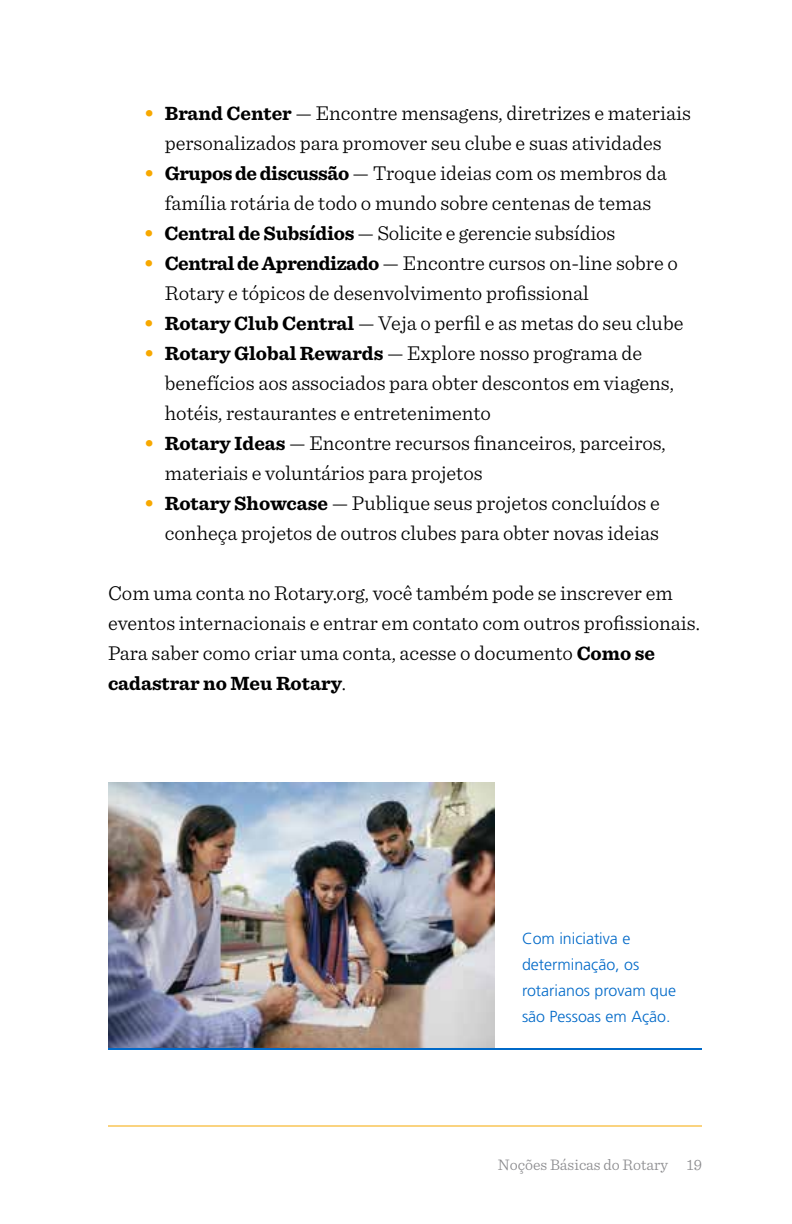
<style>
.page{position:relative;width:792px;height:1224px;background:#fff}
.page>*{position:absolute;margin:0;border:0;box-sizing:border-box;transform-origin:0 0}
.t1{font:300 21px/30px "Sentinel";color:#000}
.t2{font:700 20px "Sentinel";color:#000}
.t3{font:300 16px/26px "Frutiger LT Std";color:#0069c8}
.t4{font:300 16px "Sentinel";color:#8a8a8d}
.s1{font-weight:700;color:#f7a800}
.s2{font-weight:700;font-size:20px}
.s3{font-weight:300;font-size:21px}
</style>
<div class="page">
<hr style="left:108px;top:1126px;width:594px;height:1px;background:#f7a800">
<img style="left:108px;top:782px;width:387px;height:266px">
<hr style="left:108px;top:1048px;width:594px;height:2px;background:#0069c8">
<p class="t1" style="left:144px;top:97px;width:549px;text-align:center"><span class="s1">•</span> <span class="s2">Brand Center</span> — Encontre mensagens, diretrizes e materiais personalizados para promover seu clube e suas atividades</p>
<p class="t1" style="left:144px;top:157px;width:524px;text-align:center"><span class="s1">•</span> <span class="s2">Grupos de discussão</span> — Troque ideias com os membros da família rotária de todo o mundo sobre centenas de temas</p>
<p class="t1" style="left:144px;top:217px;width:473px"><span class="s1">•</span> <span class="s2">Central de Subsídios</span> — Solicite e gerencie subsídios</p>
<p class="t1" style="left:165px;top:247px;width:515px;text-indent:-21px"><span class="s1">•</span> <span class="s2">Central de Aprendizado</span> — Encontre cursos on-line sobre o<br>Rotary e tópicos de desenvolvimento profissional</p>
<p class="t1" style="left:144px;top:307px;width:541px"><span class="s1">•</span> <span class="s2">Rotary Club Central</span> — Veja o perfil e as metas do seu clube</p>
<p class="t1" style="left:165px;top:337px;width:511px;text-indent:-21px"><span class="s1">•</span> <span class="s2">Rotary Global Rewards</span> — Explore nosso programa de benefícios aos associados para obter descontos em viagens, hotéis, restaurantes e entretenimento</p>
<p class="t1" style="left:165px;top:427px;width:503px;text-indent:-21px"><span class="s1">•</span> <span class="s2">Rotary Ideas</span> — Encontre recursos financeiros, parceiros, materiais e voluntários para projetos</p>
<p class="t1" style="left:144px;top:487px;width:517px;text-align:right"><span class="s1">•</span> <span class="s2">Rotary Showcase</span> — Publique seus projetos concluídos e conheça projetos de outros clubes para obter novas ideias</p>
<p class="t1" style="left:108px;top:577px;width:593px">Com uma conta no Rotary.org, você também pode se inscrever em eventos internacionais e entrar em contato com outros profissionais.<br>Para saber como criar uma conta, acesse o documento <span class="s2">Como se</span></p>
<p class="t2" style="left:108px;top:668px;width:240px">cadastrar no Meu Rotary<span class="s3">.</span></p>
<p class="t3" style="left:522px;top:926px;width:156px">Com iniciativa e determinação, os rotarianos provam que são Pessoas em Ação.</p>
<p class="t4" style="left:498px;top:1153px;width:206px">Noções Básicas do Rotary 19</p>
</div>
